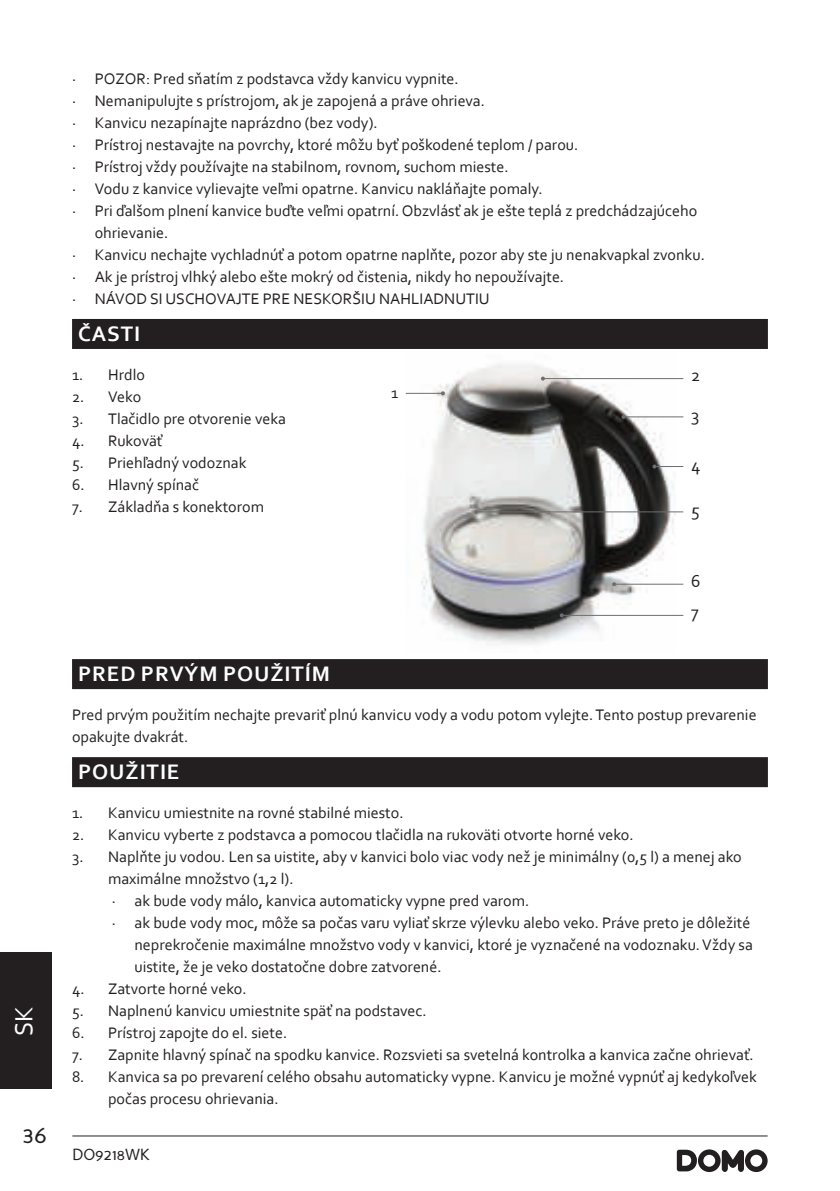
<style>
.page{position:relative;width:840px;height:1191px;background:#fff}
.page>*{position:absolute;margin:0;border:0;box-sizing:border-box;transform-origin:0 0}
.t1{font:26px "Corbel";color:#fff}
.t2{font:24px "Perspective Sans";color:#231f20}
.t3{font:700 22px "Corbel";letter-spacing:.04em;color:#fff}
.t4{font:18px/31.2px "Corbel";color:#231f20}
.t5{font:16px/22px "Corbel";color:#231f20}
.t6{font:16px "Perspective Sans";color:#231f20}
</style>
<div class="page">
<hr style="left:72px;top:1135px;width:695px;height:1px;background:#231f20">
<svg style="left:676px;top:1149px;width:91px;height:23px"></svg>
<div style="left:0;top:952px;width:51px;height:137px;background:#231f20"></div>
<div style="left:72px;top:319px;width:695px;height:30px;background:#231f20"></div>
<div style="left:72px;top:659px;width:695px;height:30px;background:#231f20"></div>
<div style="left:72px;top:757px;width:695px;height:30px;background:#231f20"></div>
<img style="left:406px;top:364px;width:269px;height:281px">
<hr style="left:542px;top:378px;width:141px;height:1px;background:#6d6e71">
<svg style="left:540px;top:376px;width:4px;height:4px"></svg>
<hr style="left:623px;top:416px;width:60px;height:1px;background:#6d6e71">
<svg style="left:621px;top:415px;width:4px;height:4px"></svg>
<svg style="left:652px;top:464px;width:31px;height:4px"></svg>
<hr style="left:476px;top:511px;width:207px;height:1px;background:#6d6e71">
<svg style="left:474px;top:510px;width:4px;height:4px"></svg>
<hr style="left:613px;top:583px;width:70px;height:1px;background:#6d6e71">
<svg style="left:611px;top:582px;width:4px;height:4px"></svg>
<hr style="left:561px;top:615px;width:122px;height:1px;background:#6d6e71">
<svg style="left:559px;top:613px;width:4px;height:4px"></svg>
<hr style="left:405px;top:393px;width:37px;height:1px;background:#6d6e71">
<svg style="left:440px;top:391px;width:4px;height:4px"></svg>
<h1 class="t1" style="left:11px;top:1036px;width:32px;rotate:-90deg">SK</h1>
<h2 class="t2" style="left:23px;top:1124px;width:26px">36</h2>
<p class="t5" style="left:72px;top:68px;width:388px">· POZOR: Pred sňatím z podstavca vždy kanvicu vypnite.</p>
<p class="t5" style="left:72px;top:90px;width:414px">· Nemanipulujte s prístrojom, ak je zapojená a práve ohrieva.</p>
<p class="t5" style="left:72px;top:112px;width:307px">· Kanvicu nezapínajte naprázdno (bez vody).</p>
<p class="t5" style="left:72px;top:134px;width:507px">· Prístroj nestavajte na povrchy, ktoré môžu byť poškodené teplom / parou.</p>
<p class="t5" style="left:72px;top:156px;width:438px">· Prístroj vždy používajte na stabilnom, rovnom, suchom mieste.</p>
<p class="t5" style="left:72px;top:178px;width:472px">· Vodu z kanvice vylievajte veľmi opatrne. Kanvicu nakláňajte pomaly.</p>
<p class="t5" style="left:72px;top:200px;width:626px">· Pri ďalšom plnení kanvice buďte veľmi opatrní. Obzvlásť ak je ešte teplá z predchádzajúceho</p>
<p class="t5" style="left:95px;top:222px;width:75px">ohrievanie.</p>
<p class="t5" style="left:72px;top:244px;width:634px">· Kanvicu nechajte vychladnúť a potom opatrne naplňte, pozor aby ste ju nenakvapkal zvonku.</p>
<p class="t5" style="left:72px;top:266px;width:493px">· Ak je prístroj vlhký alebo ešte mokrý od čistenia, nikdy ho nepoužívajte.</p>
<p class="t5" style="left:72px;top:288px;width:419px">· NÁVOD SI USCHOVAJTE PRE NESKORŠIU NAHLIADNUTIU</p>
<h3 class="t3" style="left:78px;top:320px;width:64px">ČASTI</h3>
<p class="t5" style="left:72px;top:364px;width:74px">1. Hrdlo</p>
<p class="t5" style="left:72px;top:386px;width:71px">2. Veko</p>
<p class="t5" style="left:72px;top:408px;width:215px">3. Tlačidlo pre otvorenie veka</p>
<p class="t5" style="left:72px;top:430px;width:92px">4. Rukoväť</p>
<p class="t5" style="left:72px;top:452px;width:176px">5. Priehľadný vodoznak</p>
<p class="t5" style="left:72px;top:474px;width:128px">6. Hlavný spínač</p>
<p class="t5" style="left:72px;top:496px;width:193px">7. Základňa s konektorom</p>
<p class="t4" style="left:691px;top:361px;width:11px">2</p>
<p class="t4" style="left:691px;top:400px;width:10px">3</p>
<p class="t4" style="left:691px;top:450px;width:11px">4</p>
<p class="t4" style="left:691px;top:495px;width:10px">5</p>
<p class="t5" style="left:391px;top:382px;width:9px">1</p>
<p class="t4" style="left:691px;top:566px;width:11px">6<br>7</p>
<h3 class="t3" style="left:78px;top:660px;width:253px">PRED PRVÝM POUŽITÍM</h3>
<p class="t5" style="left:72px;top:703px;width:685px">Pred prvým použitím nechajte prevariť plnú kanvicu vody a vodu potom vylejte. Tento postup prevarenie opakujte dvakrát.</p>
<h3 class="t3" style="left:78px;top:758px;width:103px">POUŽITIE</h3>
<p class="t5" style="left:72px;top:802px;width:333px">1. Kanvicu umiestnite na rovné stabilné miesto.</p>
<p class="t5" style="left:72px;top:824px;width:563px">2. Kanvicu vyberte z podstavca a pomocou tlačidla na rukoväti otvorte horné veko.</p>
<p class="t5" style="left:72px;top:846px;width:670px">3. Naplňte ju vodou. Len sa uistite, aby v kanvici bolo viac vody než je minimálny (0,5 l) a menej ako</p>
<p class="t5" style="left:108px;top:867px;width:187px">maximálne množstvo (1,2 l).</p>
<p class="t5" style="left:112px;top:890px;width:419px">· ak bude vody málo, kanvica automaticky vypne pred varom.</p>
<p class="t5" style="left:112px;top:912px;width:639px">· ak bude vody moc, môže sa počas varu vyliať skrze výlevku alebo veko. Práve preto je dôležité</p>
<p class="t5" style="left:134px;top:933px;width:619px">neprekročenie maximálne množstvo vody v kanvici, ktoré je vyznačené na vodoznaku. Vždy sa</p>
<p class="t5" style="left:134px;top:955px;width:308px">uistite, že je veko dostatočne dobre zatvorené.</p>
<p class="t5" style="left:72px;top:978px;width:176px">4. Zatvorte horné veko.</p>
<p class="t5" style="left:72px;top:1000px;width:356px">5. Naplnenú kanvicu umiestnite späť na podstavec.</p>
<p class="t5" style="left:72px;top:1022px;width:217px">6. Prístroj zapojte do el. siete.</p>
<p class="t5" style="left:72px;top:1044px;width:683px">7. Zapnite hlavný spínač na spodku kanvice. Rozsvieti sa svetelná kontrolka a kanvica začne ohrievať.</p>
<p class="t5" style="left:108px;top:1066px;width:650px;text-indent:-36px">8. Kanvica sa po prevarení celého obsahu automaticky vypne. Kanvicu je možné vypnúť aj kedykoľvek počas procesu ohrievania.</p>
<p class="t6" style="left:72px;top:1148px;width:79px">DO9218WK</p>
</div>
